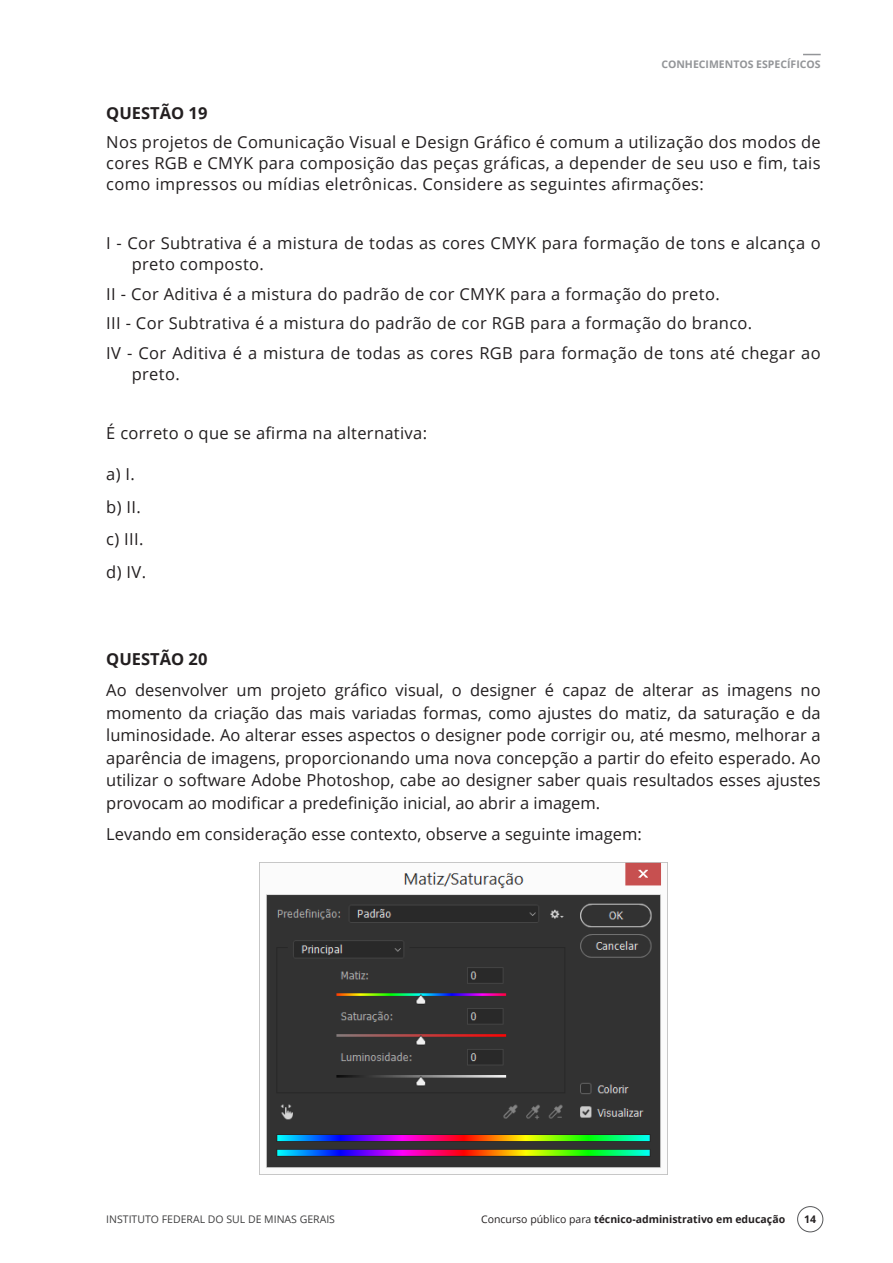
<style>
.page{position:relative;width:893px;height:1263px;background:#fff}
.page>*{position:absolute;margin:0;border:0;box-sizing:border-box;transform-origin:0 0}
.Enunciado{font:16.5px/22.5px "Open Sans";letter-spacing:.02em;color:#231f20;text-align:justify}
.Enunciado-2{font:16.5px "Open Sans";color:#231f20}
.Alternativas{font:16.5px "Open Sans";letter-spacing:.02em;color:#231f20}
.Enunciado-3{font:700 16.5px "Open Sans";color:#231f20}
.t1{font:700 10.5px "Open Sans";color:#231f20}
.t2{font:10.5px "Open Sans";color:#3e3e3f}
.t3{font:700 10.5px "Open Sans";color:#939598}
.s1{font-weight:400}
</style>
<div class="page">
<div style="left:797px;top:1206px;width:26px;height:26px;border:1px solid #57585a;border-radius:50%"></div>
<svg style="left:803px;top:54px;width:18px;height:1px"></svg>
<img style="left:260px;top:862px;width:407px;height:306px">
<p class="t3" style="left:661px;top:57px;width:161px">CONHECIMENTOS ESPECÍFICOS</p>
<p class="Enunciado-3" style="left:106px;top:101px;width:103px">QUESTÃO 19</p>
<p class="Enunciado" style="left:106px;top:132px;width:716px;line-height:21px">Nos projetos de Comunicação Visual e Design Gráfico é comum a utilização dos modos de cores RGB e CMYK para composição das peças gráficas, a depender de seu uso e fim, tais como impressos ou mídias eletrônicas. Considere as seguintes afirmações:</p>
<p class="Enunciado" style="left:132px;top:233px;width:690px;line-height:21px;text-indent:-26px">I - Cor Subtrativa é a mistura de todas as cores CMYK para formação de tons e alcança o preto composto.</p>
<p class="Enunciado" style="left:106px;top:282px;width:615px">II - Cor Aditiva é a mistura do padrão de cor CMYK para a formação do preto.</p>
<p class="Enunciado" style="left:106px;top:312px;width:647px">III - Cor Subtrativa é a mistura do padrão de cor RGB para a formação do branco.</p>
<p class="Enunciado" style="left:132px;top:342px;width:690px;line-height:21px;text-indent:-26px">IV - Cor Aditiva é a mistura de todas as cores RGB para formação de tons até chegar ao preto.</p>
<p class="Enunciado" style="left:106px;top:421px;width:322px">É correto o que se afirma na alternativa:</p>
<p class="Alternativas" style="left:106px;top:463px;width:30px">a) I.</p>
<p class="Alternativas" style="left:106px;top:495px;width:36px">b) II.</p>
<p class="Alternativas" style="left:106px;top:528px;width:39px">c) III.</p>
<p class="Alternativas" style="left:106px;top:560px;width:41px">d) IV.</p>
<p class="Enunciado-3" style="left:106px;top:648px;width:103px">QUESTÃO 20</p>
<p class="Enunciado" style="left:106px;top:679px;width:716px">Ao desenvolver um projeto gráfico visual, o designer é capaz de alterar as imagens no momento da criação das mais variadas formas, como ajustes do matiz, da saturação e da luminosidade. Ao alterar esses aspectos o designer pode corrigir ou, até mesmo, melhorar a aparência de imagens, proporcionando uma nova concepção a partir do efeito esperado. Ao utilizar o software Adobe Photoshop, cabe ao designer saber quais resultados esses ajustes provocam ao modificar a predefinição inicial, ao abrir a imagem.</p>
<p class="Enunciado-2" style="left:106px;top:823px;width:537px">Levando em consideração esse contexto, observe a seguinte imagem:</p>
<p class="t2" style="left:106px;top:1212px;width:230px">INSTITUTO FEDERAL DO SUL DE MINAS GERAIS</p>
<p class="t1" style="left:481px;top:1212px;width:306px"><span class="s1">Concurso público para</span> técnico-administrativo em educação</p>
<p class="t1" style="left:804px;top:1211px;width:13px">14</p>
</div>
